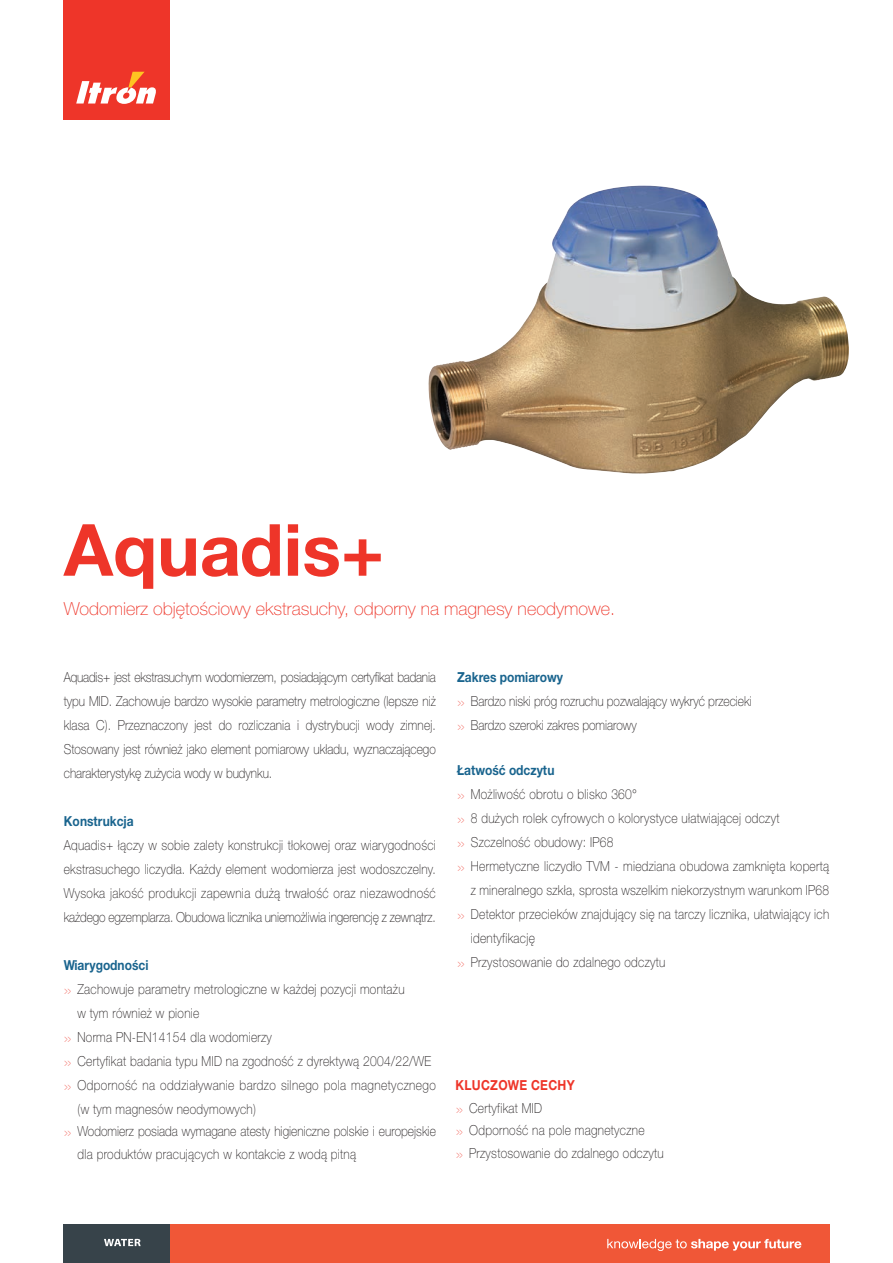
<style>
.page{position:relative;width:893px;height:1263px;background:#fff}
.page>*{position:absolute;margin:0;border:0;box-sizing:border-box;transform-origin:0 0}
.t1{font:700 72px "Helvetica Neue CE";color:#ee3529}
.t2{font:100 18px "Helvetica Neue CE";color:#ee3529}
.t3{font:100 13.8px/24px "Helvetica Neue CE";letter-spacing:.025em;color:#231f20;text-align:justify;scale:.87 1}
.t4{font:100 13.8px/24px "Helvetica Neue CE";color:#231f20;scale:.87 1}
.t5{font:700 13.8px "Helvetica Neue CE";color:#19648e;scale:.87 1}
.s1{font-size:10.5px;color:#ee3529}
.s2{font-weight:700;color:#19648e}
.s3{font-weight:700;color:#ee3529}
</style>
<div class="page">
<img style="left:428px;top:185px;width:421px;height:289px">
<div style="left:64px;top:0;width:106px;height:119px;background:#ee3529"></div>
<svg style="left:76px;top:72px;width:80px;height:32px"></svg>
<div style="left:64px;top:1225px;width:106px;height:38px;background:#37434a"></div>
<div style="left:170px;top:1225px;width:659px;height:38px;background:#f05737"></div>
<svg style="left:607px;top:1239px;width:194px;height:12px"></svg>
<svg style="left:104px;top:1239px;width:37px;height:7px"></svg>
<h1 class="t1" style="left:64px;top:524px;width:322px">Aquadis+</h1>
<h2 class="t2" style="left:64px;top:598px;width:553px">Wodomierz objętościowy ekstrasuchy, odporny na magnesy neodymowe.</h2>
<p class="t3" style="left:64px;top:665px;width:429px">Aquadis+ jest ekstrasuchym wodomierzem, posiadającym certyfikat badania typu MID. Zachowuje bardzo wysokie parametry metrologiczne (lepsze niż klasa C). Przeznaczony jest do rozliczania i dystrybucji wody zimnej.<br>Stosowany jest również jako element pomiarowy układu, wyznaczającego charakterystykę zużycia wody w budynku.</p>
<p class="t5" style="left:64px;top:816px;width:82px">Konstrukcja</p>
<p class="t3" style="left:64px;top:833px;width:429px">Aquadis+ łączy w sobie zalety konstrukcji tłokowej oraz wiarygodności ekstrasuchego liczydła. Każdy element wodomierza jest wodoszczelny.<br>Wysoka jakość produkcji zapewnia dużą trwałość oraz niezawodność każdego egzemplarza. Obudowa licznika uniemożliwia ingerencję z zewnątrz.</p>
<p class="t5" style="left:64px;top:960px;width:99px">Wiarygodności</p>
<p class="t3" style="left:65px;top:977px;width:392px"><span class="s1">&gt;&gt;</span> Zachowuje parametry metrologiczne w każdej pozycji montażu</p>
<p class="t3" style="left:77px;top:1001px;width:142px">w tym również w pionie</p>
<p class="t3" style="left:65px;top:1025px;width:240px"><span class="s1">&gt;&gt;</span> Norma PN-EN14154 dla wodomierzy</p>
<p class="t3" style="left:65px;top:1049px;width:423px"><span class="s1">&gt;&gt;</span> Certyfikat badania typu MID na zgodność z dyrektywą 2004/22/WE</p>
<p class="t3" style="left:65px;top:1073px;width:428px"><span class="s1">&gt;&gt;</span> Odporność na oddziaływanie bardzo silnego pola magnetycznego</p>
<p class="t3" style="left:77px;top:1097px;width:207px">(w tym magnesów neodymowych)</p>
<p class="t4" style="left:77px;top:1120px;width:413px;line-height:22.5px;text-indent:-13px"><span class="s1">&gt;&gt;</span> Wodomierz posiada wymagane atesty higieniczne polskie i europejskie dla produktów pracujących w kontakcie z wodą pitną</p>
<p class="t4" style="left:457px;top:665px;width:340px"><span class="s2">Zakres pomiarowy<br></span><span class="s1">&gt;&gt;</span> Bardzo niski próg rozruchu pozwalający wykryć przecieki <span class="s1">&gt;&gt;</span> Bardzo szeroki zakres pomiarowy</p>
<p class="t5" style="left:457px;top:765px;width:113px">Łatwość odczytu</p>
<p class="t3" style="left:458px;top:782px;width:207px"><span class="s1">&gt;&gt;</span> Możliwość obrotu o blisko 360°</p>
<p class="t3" style="left:458px;top:806px;width:371px"><span class="s1">&gt;&gt;</span> 8 dużych rolek cyfrowych o kolorystyce ułatwiającej odczyt</p>
<p class="t3" style="left:458px;top:830px;width:180px"><span class="s1">&gt;&gt;</span> Szczelność obudowy: IP68</p>
<p class="t3" style="left:458px;top:854px;width:428px"><span class="s1">&gt;&gt;</span> Hermetyczne liczydło TVM - miedziana obudowa zamknięta kopertą</p>
<p class="t3" style="left:471px;top:878px;width:413px">z mineralnego szkła, sprosta wszelkim niekorzystnym warunkom IP68</p>
<p class="t3" style="left:458px;top:902px;width:428px"><span class="s1">&gt;&gt;</span> Detektor przecieków znajdujący się na tarczy licznika, ułatwiający ich</p>
<p class="t3" style="left:471px;top:926px;width:75px">identyfikację</p>
<p class="t3" style="left:458px;top:950px;width:240px"><span class="s1">&gt;&gt;</span> Przystosowanie do zdalnego odczytu</p>
<p class="t3" style="left:455px;top:1074px;width:241px;line-height:22.5px;text-align:left"><span class="s3">KLUCZOWE CECHY<br></span><span class="s1">&gt;&gt;</span> Certyfikat MID<br><span class="s1">&gt;&gt;</span> Odporność na pole magnetyczne<br><span class="s1">&gt;&gt;</span> Przystosowanie do zdalnego odczytu</p>
</div>
